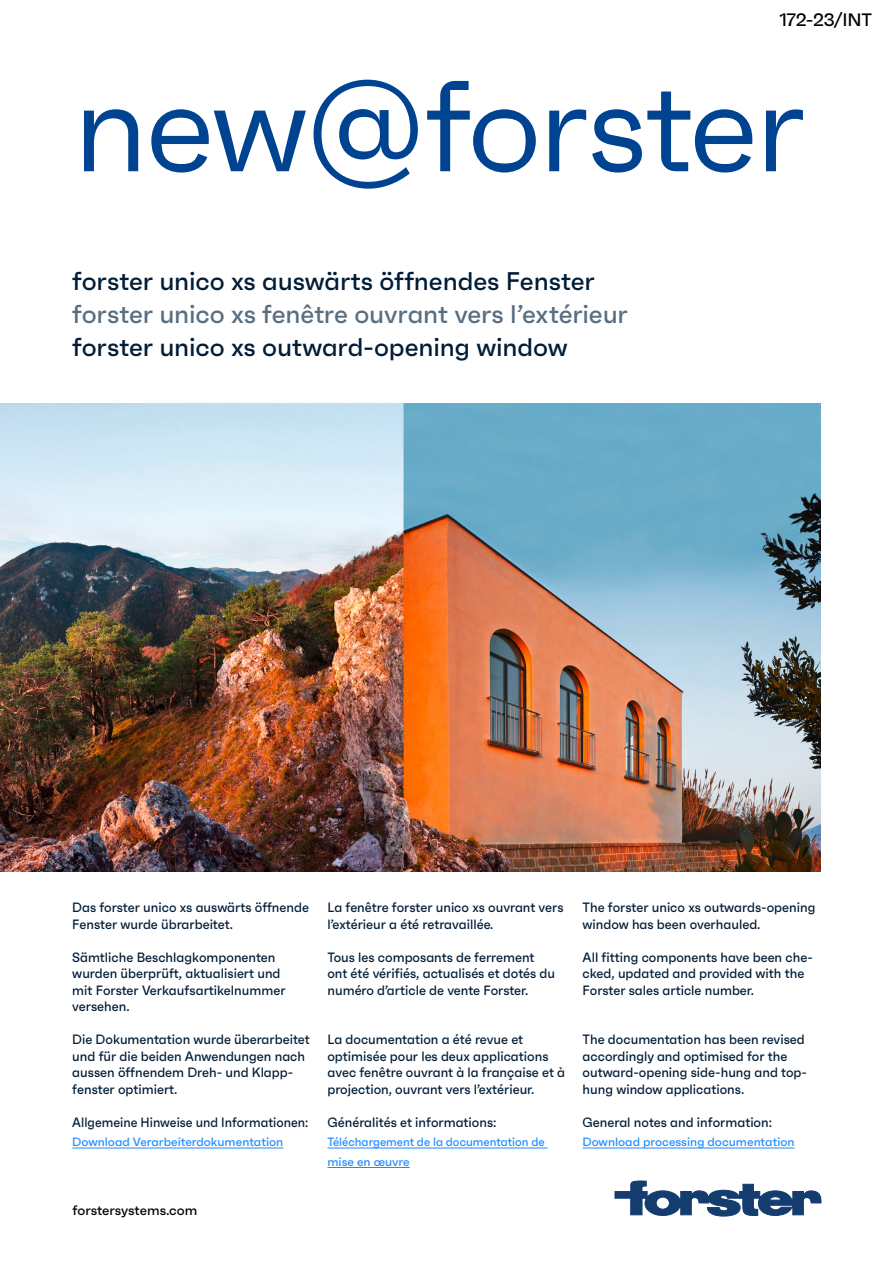
<style>
.page{position:relative;width:893px;height:1263px;background:#fff}
.page>*{position:absolute;margin:0;border:0;box-sizing:border-box;transform-origin:0 0}
.t1{font:129px "Faktum";letter-spacing:-.025em;color:#004391}
.t2{font:500 25.5px "Faktum";letter-spacing:-.005em;color:#001d37}
.t3{font:500 25.5px "Faktum";letter-spacing:-.005em;color:#586e81}
.t4{font:500 18px "Faktum";letter-spacing:-.005em;color:#000}
.t5{font:500 13.5px/16.5px "Faktum";color:#001d37;scale:.95 1}
.t6{font:500 13.5px "Faktum";color:#001d37;scale:.92 1}
.t7{font:500 13.5px "Faktum";letter-spacing:-.005em;color:#000}
.t8{font:500 12px "Faktum";color:#1f8bff}
.t9{font:500 12px/19.5px "Faktum";color:#1f8bff;scale:.95 1}
</style>
<div class="page">
<img style="left:0;top:404px;width:820px;height:468px">
<svg style="left:615px;top:1181px;width:206px;height:35px"></svg>
<hr style="left:72px;top:1147px;width:211px;height:1px;background:#1f8bff">
<hr style="left:327px;top:1147px;width:221px;height:1px;background:#1f8bff">
<hr style="left:327px;top:1167px;width:83px;height:1px;background:#1f8bff">
<hr style="left:583px;top:1147px;width:212px;height:1px;background:#1f8bff">
<h3 class="t4" style="left:779px;top:9px;width:95px">172-23/INT</h3>
<h1 class="t1" style="left:73px;top:49px;width:734px">new@forster</h1>
<h2 class="t2" style="left:72px;top:266px;width:524px">forster unico xs auswärts öffnendes Fenster</h2>
<h2 class="t3" style="left:72px;top:299px;width:557px">forster unico xs fenêtre ouvrant vers l’extérieur</h2>
<h2 class="t2" style="left:72px;top:332px;width:497px">forster unico xs outward-opening window</h2>
<p class="t5" style="left:72px;top:899px;width:251px">Das forster unico xs auswärts öffnende<br>Fenster wurde übrarbeitet.</p>
<p class="t5" style="left:72px;top:949px;width:226px">Sämtliche Beschlagkomponenten wurden überprüft, aktualisiert und mit Forster Verkaufsartikelnummer versehen.</p>
<p class="t5" style="left:72px;top:1031px;width:252px">Die Dokumentation wurde überarbeitet und für die beiden Anwendungen nach aussen öffnendem Dreh- und Klapp&shy;fenster optimiert.</p>
<p class="t6" style="left:72px;top:1114px;width:258px">Allgemeine Hinweise und Informationen:</p>
<p class="t8" style="left:72px;top:1135px;width:212px">Download Verarbeiterdokumentation</p>
<p class="t7" style="left:72px;top:1202px;width:127px">forstersystems.com</p>
<p class="t5" style="left:327px;top:899px;width:250px">La fenêtre forster unico xs ouvrant vers l’extérieur a été retravaillée.</p>
<p class="t5" style="left:327px;top:949px;width:241px">Tous les composants de ferrement ont été vérifiés, actualisés et dotés du numéro d’article de vente Forster.</p>
<p class="t5" style="left:327px;top:1031px;width:252px">La documentation a été revue et optimisée pour les deux applications avec fenêtre ouvrant à la française et à projection, ouvrant vers l’extérieur.</p>
<p class="t5" style="left:327px;top:1114px;width:179px">Généralités et informations:</p>
<p class="t9" style="left:327px;top:1132px;width:230px">Téléchargement de la documentation de mise en œuvre</p>
<p class="t5" style="left:583px;top:899px;width:247px">The forster unico xs outwards-opening window has been overhauled.</p>
<p class="t5" style="left:583px;top:949px;width:244px">All fitting components have been che&shy;cked, updated and provided with the<br>Forster sales article number.</p>
<p class="t5" style="left:583px;top:1031px;width:238px">The documentation has been revised accordingly and optimised for the outward-opening side-hung and top&shy;hung window applications.</p>
<p class="t5" style="left:583px;top:1114px;width:201px">General notes and information:</p>
<p class="t8" style="left:583px;top:1135px;width:214px">Download processing documentation</p>
</div>
